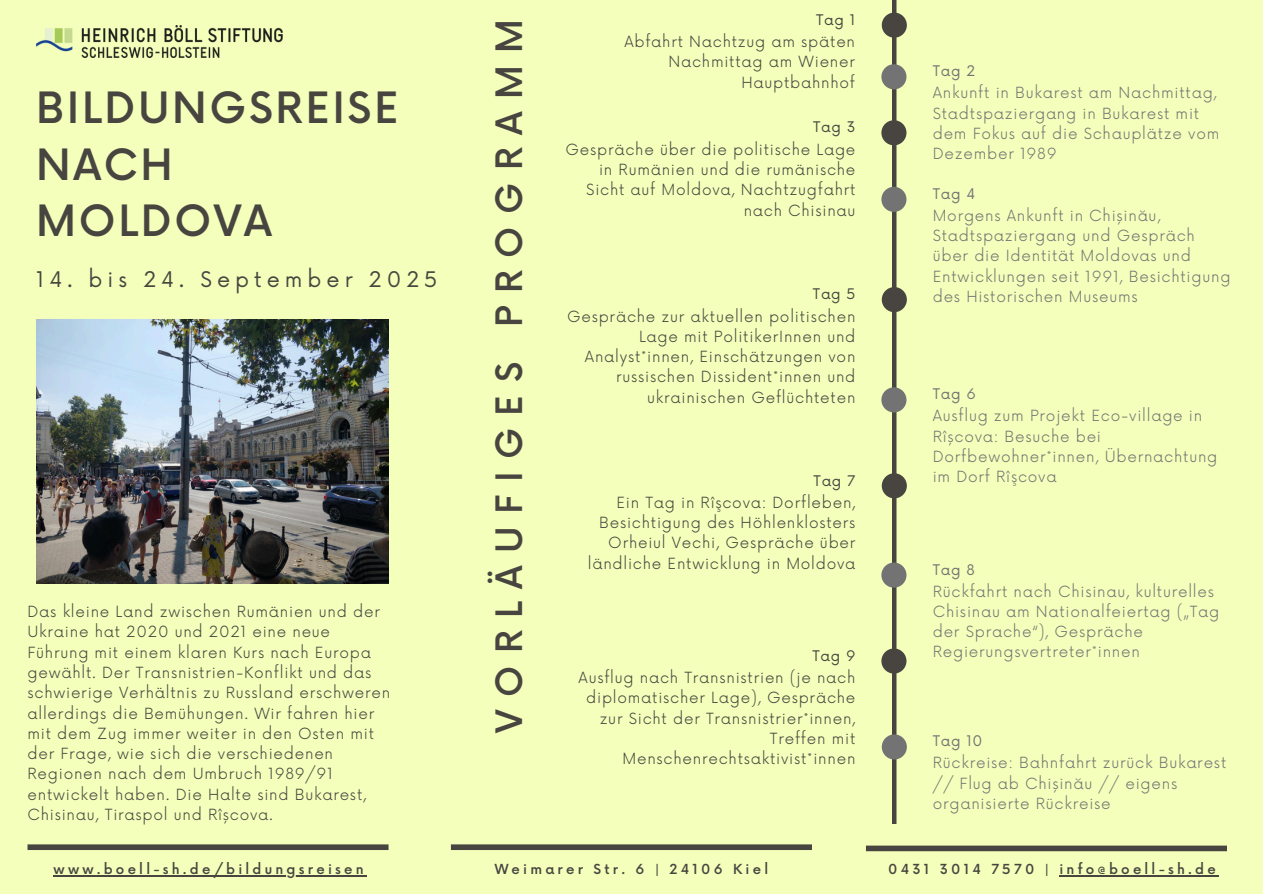
<style>
.page{position:relative;width:1263px;height:894px;background:#fff}
.page>*{position:absolute;margin:0;border:0;box-sizing:border-box;transform-origin:0 0}
.t1{font:500 42px/56.2px "Now";letter-spacing:.06em;color:#484540}
.t2{font:500 35.4px "Now";letter-spacing:.35em;color:#484540}
.t3{font:21px "Now";letter-spacing:.235em;color:#484540}
.t4{font:300 15px/20.2px "Now";letter-spacing:.05em;color:#484540;text-align:right}
.t5{font:300 15px/20.2px "Now";letter-spacing:.05em;color:#737373}
.t6{font:14.25px "Now";letter-spacing:.05em;color:#737373}
.t7{font:14.25px "Now";letter-spacing:.05em;color:#484540}
.t8{font:500 13.5px "Now";letter-spacing:.24em;color:#484540}
</style>
<div class="page">
<div style="left:0;top:0;width:1263px;height:893px;background:#f3ffba"></div>
<hr style="left:892px;top:0;width:4px;height:823px;background:#484540">
<div style="left:882px;top:13px;width:25px;height:25px;background:#484540;border-radius:50%"></div>
<div style="left:881px;top:120px;width:25px;height:25px;background:#484540;border-radius:50%"></div>
<div style="left:882px;top:287px;width:25px;height:25px;background:#484540;border-radius:50%"></div>
<div style="left:881px;top:562px;width:25px;height:25px;background:#737373;border-radius:50%"></div>
<div style="left:881px;top:64px;width:25px;height:25px;background:#737373;border-radius:50%"></div>
<div style="left:881px;top:187px;width:25px;height:25px;background:#737373;border-radius:50%"></div>
<div style="left:881px;top:387px;width:25px;height:25px;background:#737373;border-radius:50%"></div>
<div style="left:882px;top:473px;width:25px;height:25px;background:#484540;border-radius:50%"></div>
<div style="left:881px;top:648px;width:25px;height:25px;background:#484540;border-radius:50%"></div>
<div style="left:882px;top:734px;width:25px;height:25px;background:#737373;border-radius:50%"></div>
<img style="left:36px;top:25px;width:247px;height:33px">
<div style="left:28px;top:844px;width:361px;height:5px;background:#484540"></div>
<div style="left:866px;top:845px;width:361px;height:6px;background:#484540"></div>
<div style="left:451px;top:844px;width:361px;height:5px;background:#484540"></div>
<img style="left:36px;top:319px;width:352px;height:264px">
<hr style="left:54px;top:875px;width:313px;height:1px;background:#484540">
<hr style="left:1059px;top:875px;width:160px;height:1px;background:#484540">
<p class="t1" style="left:36px;top:83px;width:364px">BILDUNGSREISE<br>NACH<br>MOLDOVA</p>
<p class="t3" style="left:36px;top:267px;width:403px">14. bis 24. September 2025</p>
<h3 class="t4" style="left:28px;top:602px;width:364px;text-align:left">Das kleine Land zwischen Rumänien und der Ukraine hat 2020 und 2021 eine neue Führung mit einem klaren Kurs nach Europa gewählt. Der Transnistrien-Konflikt und das schwierige Verhältnis zu Russland erschweren allerdings die Bemühungen. Wir fahren hier mit dem Zug immer weiter in den Osten mit der Frage, wie sich die verschiedenen Regionen nach dem Umbruch 1989/91 entwickelt haben. Die Halte sind Bukarest, Chisinau, Tiraspol und Rîșcova.</h3>
<p class="t2" style="left:490px;top:732px;width:715px;rotate:-90deg">VORLÄUFIGES PROGRAMM</p>
<h1 class="t7" style="left:816px;top:12px;width:41px">Tag 1</h1>
<p class="t4" style="left:624px;top:32px;width:232px">Abfahrt Nachtzug am späten<br>Nachmittag am Wiener<br>Hauptbahnhof</p>
<p class="t7" style="left:813px;top:119px;width:44px">Tag 3</p>
<h2 class="t4" style="left:565px;top:140px;width:292px">Gespräche über die politische Lage in Rumänien und die rumänische<br>Sicht auf Moldova, Nachtzugfahrt nach Chisinau</h2>
<p class="t7" style="left:813px;top:286px;width:44px">Tag 5</p>
<p class="t4" style="left:567px;top:307px;width:290px">Gespräche zur aktuellen politischen<br>Lage mit PolitikerInnen und<br>Analyst*innen, Einschätzungen von russischen Dissident*innen und ukrainischen Geflüchteten</p>
<p class="t7" style="left:814px;top:472px;width:43px">Tag 7</p>
<p class="t4" style="left:588px;top:493px;width:269px">Ein Tag in Rîşcova: Dorfleben,<br>Besichtigung des Höhlenklosters<br>Orheiul Vechi, Gespräche über ländliche Entwicklung in Moldova</p>
<p class="t7" style="left:812px;top:647px;width:45px">Tag 9</p>
<p class="t4" style="left:579px;top:668px;width:278px">Ausflug nach Transnistrien (je nach diplomatischer Lage), Gespräche zur Sicht der Transnistrier*innen,<br>Treffen mit<br>Menschenrechtsaktivist*innen</p>
<p class="t6" style="left:933px;top:63px;width:44px">Tag 2</p>
<p class="t5" style="left:933px;top:83px;width:288px">Ankunft in Bukarest am Nachmittag,<br>Stadtspaziergang in Bukarest mit dem Fokus auf die Schauplätze vom<br>Dezember 1989</p>
<p class="t6" style="left:933px;top:186px;width:44px">Tag 4</p>
<p class="t5" style="left:933px;top:206px;width:299px">Morgens Ankunft in Chișinău,<br>Stadtspaziergang und Gespräch über die Identität Moldovas und<br>Entwicklungen seit 1991, Besichtigung des Historischen Museums</p>
<p class="t6" style="left:933px;top:386px;width:45px">Tag 6</p>
<p class="t5" style="left:933px;top:406px;width:286px">Ausflug zum Projekt Eco-village in<br>Rîșcova: Besuche bei<br>Dorfbewohner*innen, Übernachtung im Dorf Rîşcova</p>
<p class="t6" style="left:933px;top:561px;width:43px">Tag 8</p>
<p class="t5" style="left:933px;top:581px;width:288px">Rückfahrt nach Chisinau, kulturelles<br>Chisinau am Nationalfeiertag („Tag der Sprache“), Gespräche<br>Regierungsvertreter*innen</p>
<p class="t6" style="left:933px;top:733px;width:51px">Tag 10</p>
<p class="t5" style="left:933px;top:753px;width:295px">Rückreise: Bahnfahrt zurück Bukarest // Flug ab Chișinău // eigens organisierte Rückreise</p>
<p class="t8" style="left:54px;top:861px;width:311px">www.boell-sh.de/bildungsreisen</p>
<p class="t8" style="left:495px;top:861px;width:275px">Weimarer Str. 6 | 24106 Kiel</p>
<p class="t8" style="left:888px;top:861px;width:329px">0431 3014 7570 | info@boell-sh.de</p>
</div>
